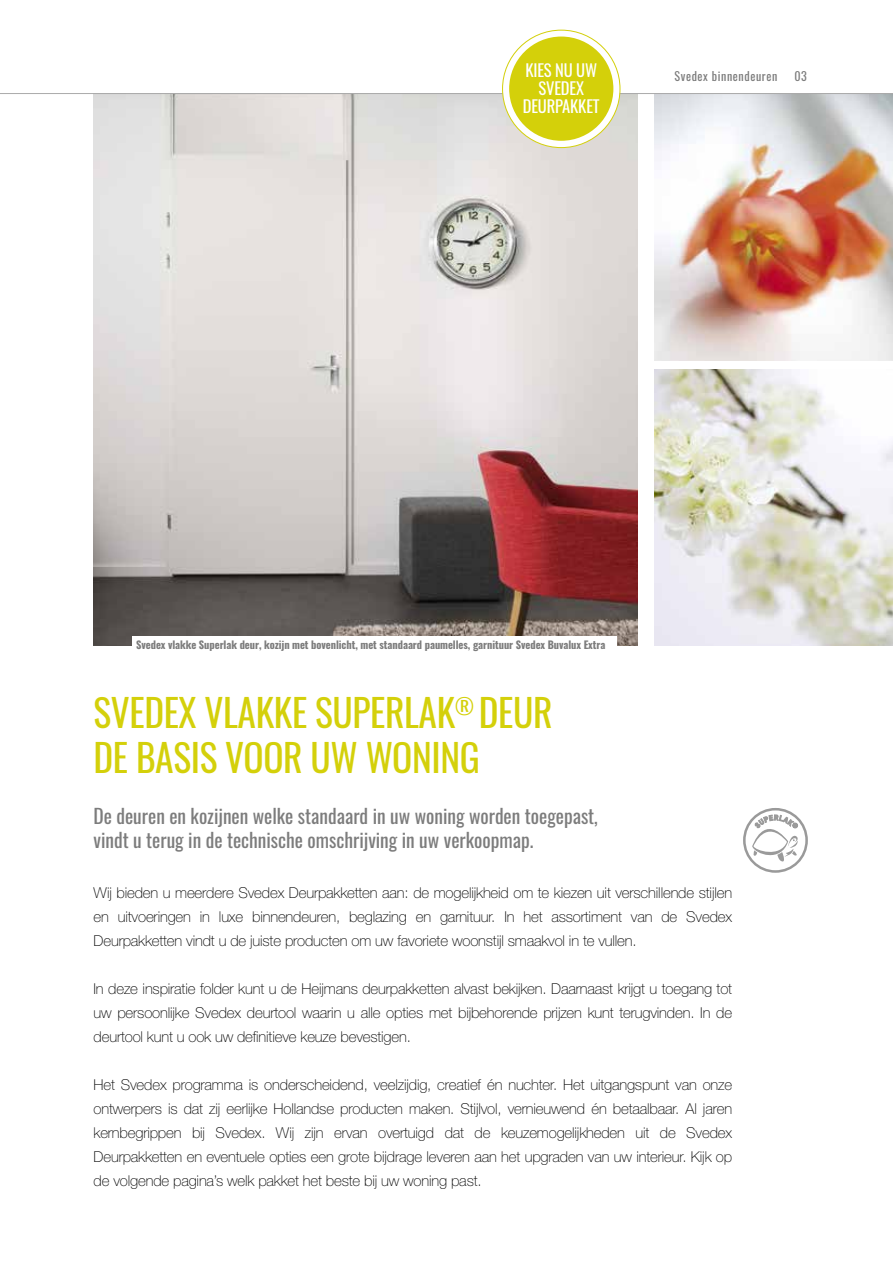
<style>
.page{position:relative;width:893px;height:1263px;background:#fff}
.page>*{position:absolute;margin:0;border:0;box-sizing:border-box;transform-origin:0 0}
.t1{font:37.5px/45px "Oswald";letter-spacing:-.01em;color:#d4d00a}
.t2{font:19.5px/24px "Oswald";color:#7c7c7c}
.t3{font:16.5px/18px "Oswald";letter-spacing:-.01em;color:#fff;text-align:center}
.t4{font:100 15px/24px "Helvetica Neue LT Std";letter-spacing:-.01em;color:#000;text-align:justify}
.t5{font:12px "Oswald";letter-spacing:.05em;color:#7c7c7c}
.t6{font:700 10.5px "Oswald";letter-spacing:-.005em;color:#7c7c7c}
</style>
<div class="page">
<img style="left:655px;top:137px;width:238px;height:224px">
<img style="left:655px;top:369px;width:238px;height:276px">
<img style="left:94px;top:137px;width:544px;height:508px">
<svg style="left:743px;top:808px;width:65px;height:65px"></svg>
<svg style="left:0;top:93px;width:893px;height:44px"></svg>
<div style="left:132px;top:637px;width:484px;height:17px;background:#fff"></div>
<svg style="left:503px;top:30px;width:117px;height:118px"></svg>
<div style="left:509px;top:37px;width:104px;height:104px;background:#d4d00a;border-radius:50%"></div>
<p class="t3" style="left:523px;top:60px;width:78px">KIES NU UW<br>SVEDEX<br>DEURPAKKET</p>
<p class="t5" style="left:675px;top:65px;width:104px">Svedex binnendeuren</p>
<p class="t5" style="left:794px;top:65px;width:14px">03</p>
<p class="t6" style="left:136px;top:639px;width:471px">Svedex vlakke Superlak deur, kozijn met bovenlicht, met standaard paumelles, garnituur Svedex Buvalux Extra</p>
<h1 class="t1" style="left:94px;top:686px;width:461px">SVEDEX VLAKKE SUPERLAK<sup>®</sup> DEUR<br>DE BASIS VOOR UW WONING</h1>
<h2 class="t2" style="left:94px;top:802px;width:506px">De deuren en kozijnen welke standaard in uw woning worden toegepast, vindt u terug in de technische omschrijving in uw verkoopmap.</h2>
<p class="t4" style="left:94px;top:881px;width:640px">Wij bieden u meerdere Svedex Deurpakketten aan: de mogelijkheid om te kiezen uit verschillende stijlen en uitvoeringen in luxe binnendeuren, beglazing en garnituur. In het assortiment van de Svedex Deurpakketten vindt u de juiste producten om uw favoriete woonstijl smaakvol in te vullen.</p>
<p class="t4" style="left:94px;top:977px;width:640px">In deze inspiratie folder kunt u de Heijmans deurpakketten alvast bekijken. Daarnaast krijgt u toegang tot uw persoonlijke Svedex deurtool waarin u alle opties met bijbehorende prijzen kunt terugvinden. In de deurtool kunt u ook uw definitieve keuze bevestigen.</p>
<p class="t4" style="left:94px;top:1073px;width:640px">Het Svedex programma is onderscheidend, veelzijdig, creatief én nuchter. Het uitgangspunt van onze ontwerpers is dat zij eerlijke Hollandse producten maken. Stijlvol, vernieuwend én betaalbaar. Al jaren kernbegrippen bij Svedex. Wij zijn ervan overtuigd dat de keuzemogelijkheden uit de Svedex Deurpakketten en eventuele opties een grote bijdrage leveren aan het upgraden van uw interieur. Kijk op de volgende pagina’s welk pakket het beste bij uw woning past.</p>
</div>
